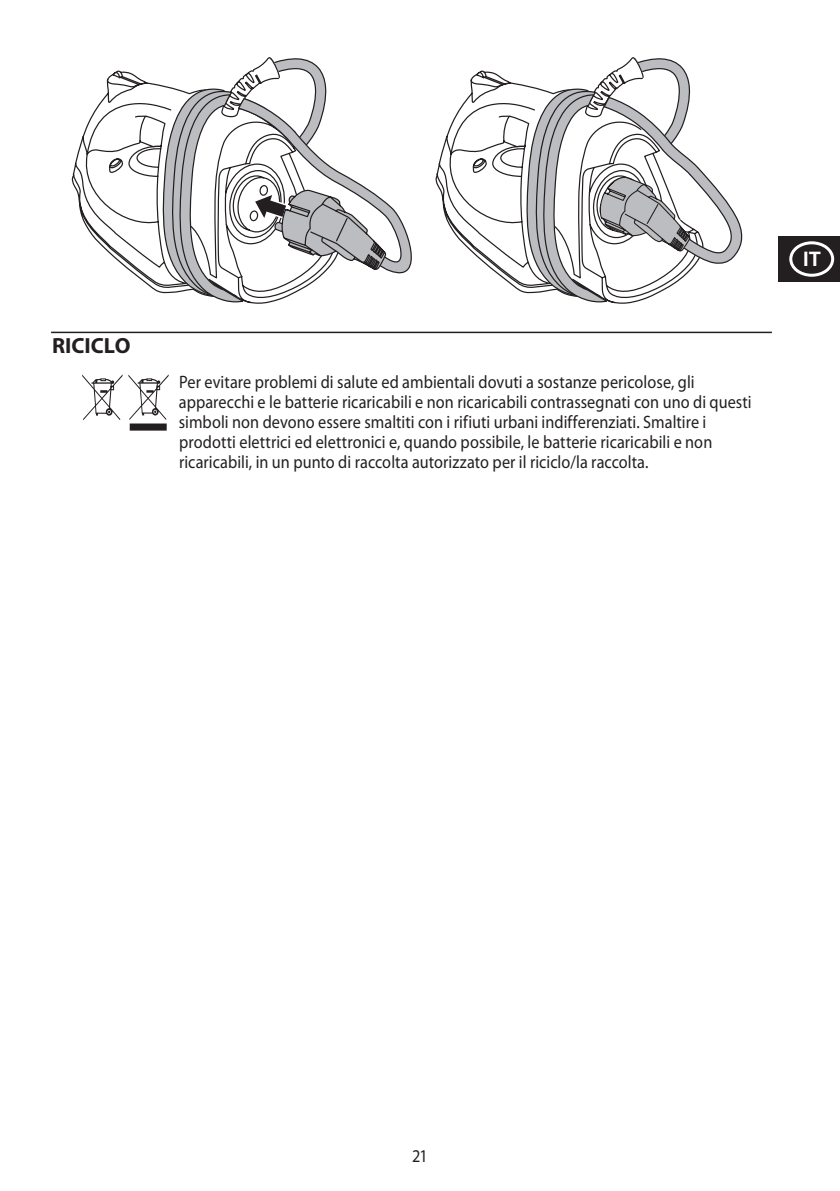
<style>
.page{position:relative;width:840px;height:1191px;background:#fff}
.page>*{position:absolute;margin:0;border:0;box-sizing:border-box;transform-origin:0 0}
.default{font:80px "Myriad Mine";color:#231f20;scale:.9 1}
.heading{font:700 22px "Myriad Pro";color:#231f20}
.t1{font:700 20px "Arial";color:#fff}
.default-2{font:18px/20px "Myriad Pro";letter-spacing:.005em;color:#231f20;scale:.9 1}
</style>
<div class="page">
<div style="left:778px;top:237px;width:61px;height:45px;background:#231f20"></div>
<hr style="left:51px;top:332px;width:720px;height:1px;background:#231f20">
<svg style="left:71px;top:70px;width:196px;height:234px"></svg>
<svg style="left:435px;top:70px;width:196px;height:234px"></svg>
<svg style="left:161px;top:57px;width:251px;height:246px"></svg>
<svg style="left:524px;top:57px;width:218px;height:246px"></svg>
<svg style="left:789px;top:241px;width:44px;height:36px"></svg>
<p class="heading" style="left:52px;top:333px;width:80px">RICICLO</p>
<p class="default" style="left:82px;top:363px;width:101px">W</p>
<p class="default-2" style="left:179px;top:372px;width:637px">Per evitare problemi di salute ed ambientali dovuti a sostanze pericolose, gli apparecchi e le batterie ricaricabili e non ricaricabili contrassegnati con uno di questi simboli non devono essere smaltiti con i rifiuti urbani indifferenziati. Smaltire i prodotti elettrici ed elettronici e, quando possibile, le batterie ricaricabili e non ricaricabili, in un punto di raccolta autorizzato per il riciclo/la raccolta.</p>
<p class="t1" style="left:802px;top:248px;width:19px">IT</p>
<p class="default-2" style="left:412px;top:1146px;width:19px">21</p>
</div>
